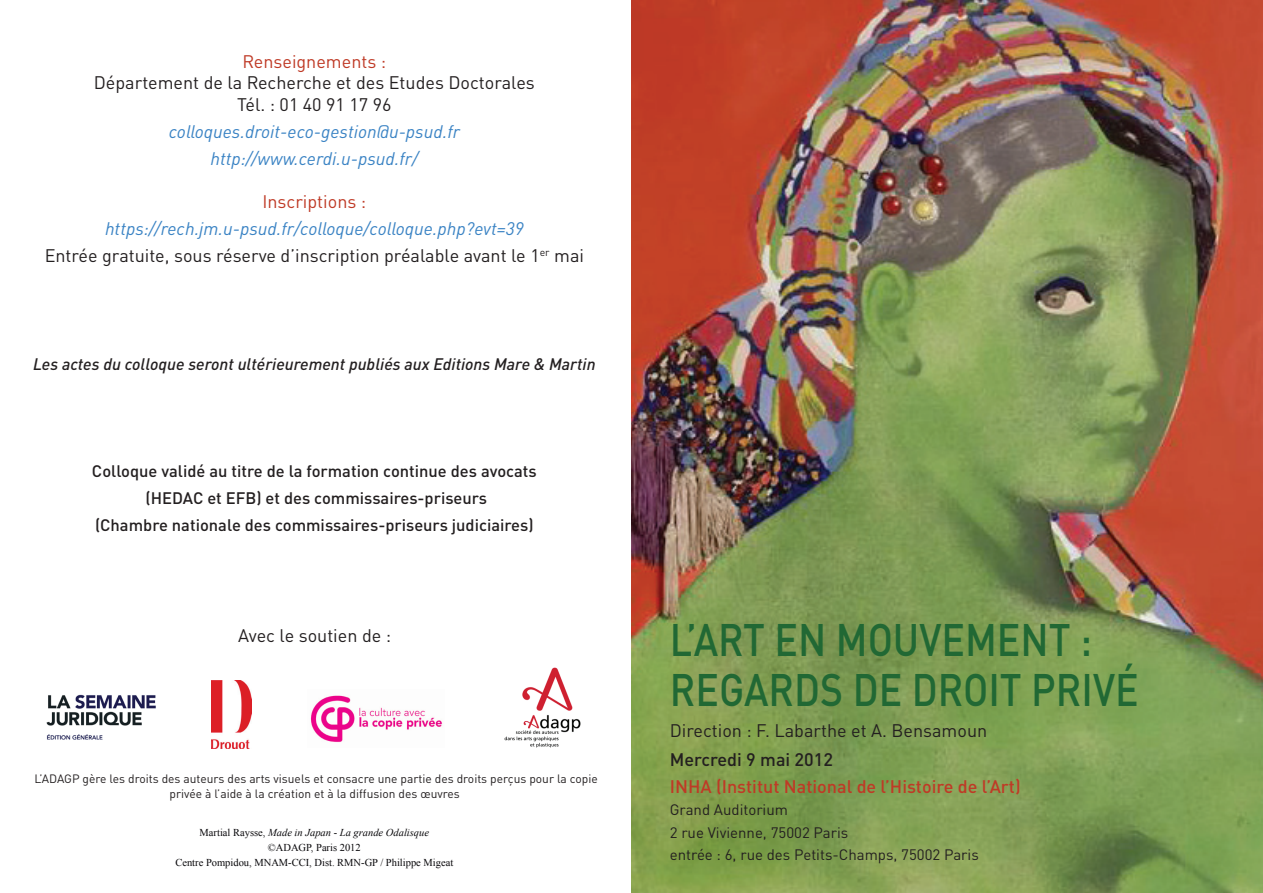
<style>
.page{position:relative;width:1263px;height:893px;background:#fff}
.page>*{position:absolute;margin:0;border:0;box-sizing:border-box;transform-origin:0 0}
.t1{font:500 45px/49.5px "DINOT";color:#216834;scale:.87 1}
.t2{font:18px/21.6px "DINOT";color:#231f20;text-align:center}
.t3{font:italic 18px/27px "DINOT";color:#3a83c4;text-align:center}
.t4{font:500 18px "DINOT";color:#bf3a26}
.t5{font:18px "DINOT";color:#bf3a26}
.t6{font:500 18px "DINOT";color:#231f20}
.t7{font:500 16.5px/27px "DINOT";color:#231f20;text-align:center}
.t8{font:italic 500 16.5px "DINOT";color:#231f20}
.t9{font:15px/22.5px "DINOT";color:#231f20}
.t10{font:12px/14.4px "DINOT";color:#231f20;text-align:center}
.t11{font:10.5px/15px "Times New Roman";color:#08070a;text-align:center}
.s1{font-style:italic;color:#3a83c4}
.s2{font-style:italic}
</style>
<div class="page">
<img style="left:631px;top:0;width:632px;height:893px">
<img style="left:504px;top:667px;width:77px;height:81px">
<img style="left:310px;top:695px;width:132px;height:48px">
<img style="left:212px;top:680px;width:40px;height:68px">
<img style="left:46px;top:694px;width:110px;height:46px">
<p class="t5" style="left:243px;top:50px;width:145px">Renseignements :</p>
<p class="t2" style="left:94px;top:72px;width:442px">Département de la Recherche et des Etudes Doctorales<br>Tél. : 01 40 91 17 96</p>
<p class="t3" style="left:169px;top:118px;width:293px">colloques.droit-eco-gestion@u-psud.fr http://www.cerdi.u-psud.fr/</p>
<p class="t5" style="left:262px;top:190px;width:105px">Inscriptions :</p>
<p class="t2" style="left:45px;top:215px;width:541px;line-height:27px"><span class="s1">https://rech.jm.u-psud.fr/colloque/colloque.php?evt=39<br></span>Entrée gratuite, sous réserve d’inscription préalable avant le 1<sup>er</sup> mai</p>
<p class="t8" style="left:33px;top:354px;width:564px">Les actes du colloque seront ultérieurement publiés aux Editions Mare &amp; Martin</p>
<p class="t7" style="left:92px;top:457px;width:446px">Colloque validé au titre de la formation continue des avocats (HEDAC et EFB) et des commissaires-priseurs<br>(Chambre nationale des commissaires-priseurs judiciaires)</p>
<p class="t2" style="left:238px;top:624px;width:154px">Avec le soutien de :</p>
<p class="t10" style="left:34px;top:772px;width:565px">L’ADAGP gère les droits des auteurs des arts visuels et consacre une partie des droits perçus pour la copie privée à l’aide à la création et à la diffusion des œuvres</p>
<p class="t11" style="left:175px;top:825px;width:279px">Martial Raysse, <span class="s2">Made in Japan - La grande Odalisque<br></span>©ADAGP, Paris 2012<br>Centre Pompidou, MNAM-CCI, Dist. RMN-GP / Philippe Migeat</p>
<h1 class="t1" style="left:670px;top:614px;width:541px">L’ART EN MOUVEMENT :<br>REGARDS DE DROIT PRIVÉ</h1>
<p class="t2" style="left:670px;top:720px;width:319px">Direction : F. Labarthe et A. Bensamoun</p>
<p class="t6" style="left:670px;top:748px;width:165px">Mercredi 9 mai 2012</p>
<p class="t4" style="left:670px;top:775px;width:352px">INHA (Institut National de l’Histoire de l’Art)</p>
<p class="t9" style="left:670px;top:798px;width:311px">Grand Auditorium<br>2 rue Vivienne, 75002 Paris<br>entrée : 6, rue des Petits-Champs, 75002 Paris</p>
</div>
